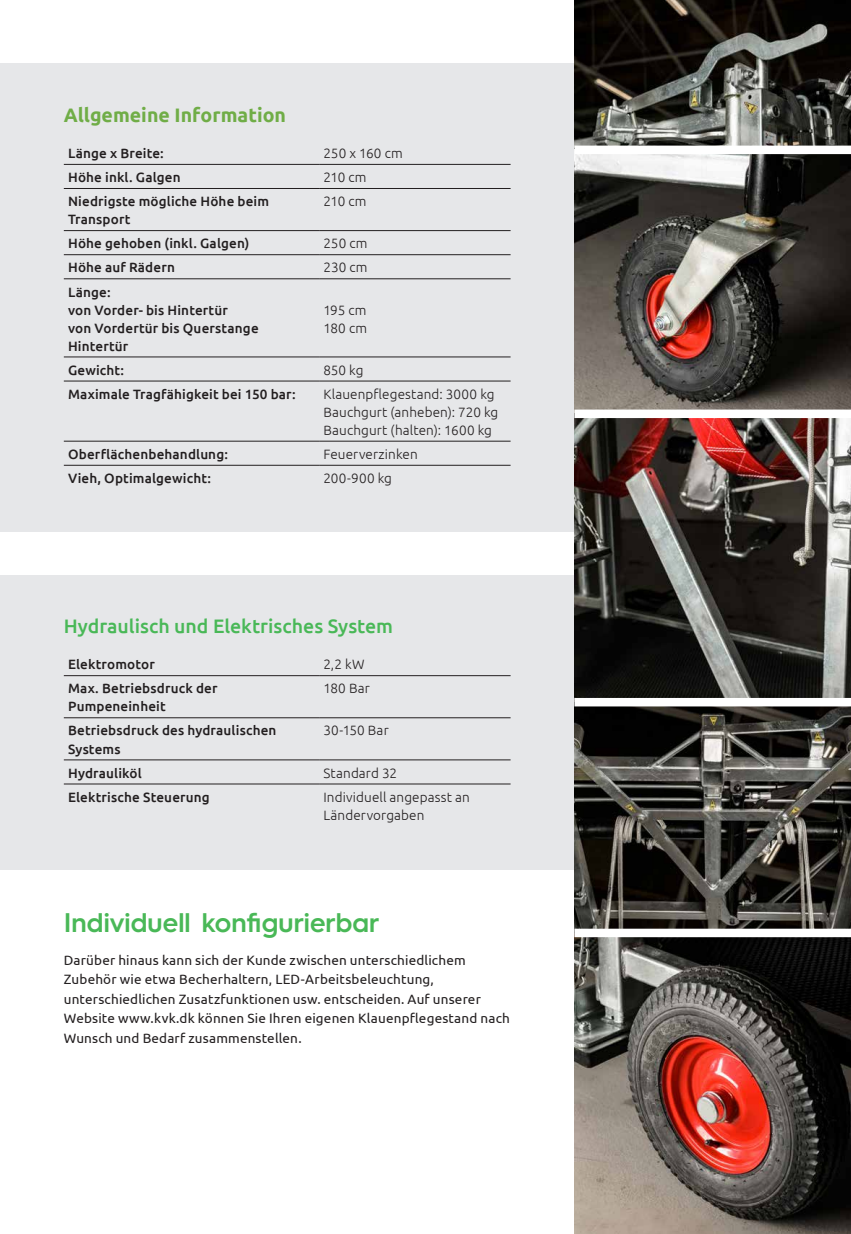
<style>
.page{position:relative;width:851px;height:1234px;background:#fff}
.page>*{position:absolute;margin:0;border:0;box-sizing:border-box;transform-origin:0 0}
.Rubrik_Tekniske_data{font:600 27px "Hurme Geometric Sans 3";letter-spacing:.005em;color:#49b857}
.Rubrik_Tekniske_data-2{font:500 19.5px "Ubuntu";color:#49b857}
.Rubrik_Tekniske_data-3{font:700 19.5px "Ubuntu";color:#70ad47}
.Tekniske_data_medium{font:500 13.5px/18px "Ubuntu";letter-spacing:.01em;color:#231f20}
.Brødtekst{font:13.5px/19.5px "Ubuntu";letter-spacing:.01em;color:#231f20}
.Tekniske_data_light{font:300 13.5px/18px "Ubuntu";letter-spacing:.01em;color:#231f20}
</style>
<div class="page">
<div style="left:0;top:64px;width:574px;height:468px;background:#e6e7e9"></div>
<div style="left:0;top:575px;width:574px;height:293px;background:#e6e7e9"></div>
<hr style="left:64px;top:164px;width:255px;height:1px;background:#231f20">
<hr style="left:319px;top:164px;width:191px;height:1px;background:#231f20">
<hr style="left:64px;top:188px;width:255px;height:1px;background:#231f20">
<hr style="left:319px;top:188px;width:191px;height:1px;background:#231f20">
<hr style="left:64px;top:230px;width:255px;height:1px;background:#231f20">
<hr style="left:319px;top:230px;width:191px;height:1px;background:#231f20">
<hr style="left:64px;top:254px;width:255px;height:1px;background:#231f20">
<hr style="left:319px;top:254px;width:191px;height:1px;background:#231f20">
<hr style="left:64px;top:278px;width:255px;height:1px;background:#231f20">
<hr style="left:319px;top:278px;width:191px;height:1px;background:#231f20">
<hr style="left:64px;top:356px;width:255px;height:1px;background:#231f20">
<hr style="left:319px;top:356px;width:191px;height:1px;background:#231f20">
<hr style="left:64px;top:381px;width:255px;height:1px;background:#231f20">
<hr style="left:319px;top:381px;width:191px;height:1px;background:#231f20">
<hr style="left:64px;top:441px;width:255px;height:1px;background:#231f20">
<hr style="left:319px;top:441px;width:191px;height:1px;background:#231f20">
<hr style="left:64px;top:465px;width:255px;height:1px;background:#231f20">
<hr style="left:319px;top:465px;width:191px;height:1px;background:#231f20">
<hr style="left:64px;top:675px;width:255px;height:1px;background:#231f20">
<hr style="left:319px;top:675px;width:191px;height:1px;background:#231f20">
<hr style="left:64px;top:717px;width:255px;height:1px;background:#231f20">
<hr style="left:319px;top:717px;width:191px;height:1px;background:#231f20">
<hr style="left:64px;top:759px;width:255px;height:1px;background:#231f20">
<hr style="left:319px;top:759px;width:191px;height:1px;background:#231f20">
<hr style="left:64px;top:783px;width:255px;height:1px;background:#231f20">
<hr style="left:319px;top:783px;width:191px;height:1px;background:#231f20">
<img style="left:574px;top:0;width:276px;height:145px">
<svg style="left:574px;top:154px;width:276px;height:255px;background:#544d48"></svg>
<svg style="left:574px;top:418px;width:276px;height:279px;background:#4b403d"></svg>
<svg style="left:574px;top:936px;width:276px;height:297px;background:#69514a"></svg>
<svg style="left:574px;top:706px;width:276px;height:222px;background:#3d3b36"></svg>
<p class="Rubrik_Tekniske_data-3" style="left:64px;top:103px;width:224px">Allgemeine Information</p>
<p class="Tekniske_data_medium" style="left:68px;top:144px;width:97px">Länge x Breite:</p>
<p class="Tekniske_data_light" style="left:323px;top:144px;width:81px">250 x 160 cm</p>
<p class="Tekniske_data_medium" style="left:68px;top:168px;width:114px">Höhe inkl. Galgen</p>
<p class="Tekniske_data_light" style="left:323px;top:168px;width:45px">210 cm</p>
<p class="Tekniske_data_medium" style="left:68px;top:192px;width:202px">Niedrigste mögliche Höhe beim<br>Transport</p>
<p class="Tekniske_data_light" style="left:323px;top:192px;width:45px">210 cm</p>
<p class="Tekniske_data_medium" style="left:68px;top:234px;width:183px">Höhe gehoben (inkl. Galgen)</p>
<p class="Tekniske_data_light" style="left:323px;top:234px;width:46px">250 cm</p>
<p class="Tekniske_data_medium" style="left:68px;top:258px;width:108px">Höhe auf Rädern</p>
<p class="Tekniske_data_light" style="left:323px;top:258px;width:46px">230 cm</p>
<p class="Tekniske_data_medium" style="left:68px;top:282px;width:161px">Länge:<br>von Vorder- bis Hintertür</p>
<p class="Tekniske_data_medium" style="left:68px;top:318px;width:192px">von Vordertür bis Querstange<br>Hintertür</p>
<p class="Tekniske_data_light" style="left:323px;top:300px;width:45px">195 cm</p>
<p class="Tekniske_data_light" style="left:323px;top:318px;width:45px">180 cm</p>
<p class="Tekniske_data_medium" style="left:68px;top:360px;width:58px">Gewicht:</p>
<p class="Tekniske_data_light" style="left:323px;top:360px;width:42px">850 kg</p>
<p class="Tekniske_data_medium" style="left:68px;top:384px;width:229px">Maximale Tragfähigkeit bei 150 bar:</p>
<p class="Tekniske_data_light" style="left:323px;top:384px;width:173px">Klauenpflegestand: 3000 kg</p>
<p class="Tekniske_data_light" style="left:323px;top:402px;width:176px">Bauchgurt (anheben): 720 kg</p>
<p class="Tekniske_data_light" style="left:323px;top:420px;width:170px">Bauchgurt (halten): 1600 kg</p>
<p class="Tekniske_data_medium" style="left:68px;top:444px;width:161px">Oberflächenbehandlung:</p>
<p class="Tekniske_data_light" style="left:323px;top:444px;width:96px">Feuerverzinken</p>
<p class="Tekniske_data_medium" style="left:68px;top:468px;width:144px">Vieh, Optimalgewicht:</p>
<p class="Tekniske_data_light" style="left:323px;top:468px;width:70px">200-900 kg</p>
<p class="Rubrik_Tekniske_data-2" style="left:64px;top:613px;width:331px">Hydraulisch und Elektrisches System</p>
<p class="Tekniske_data_medium" style="left:68px;top:654px;width:88px">Elektromotor</p>
<p class="Tekniske_data_light" style="left:323px;top:655px;width:43px">2,2 kW</p>
<p class="Tekniske_data_medium" style="left:68px;top:679px;width:151px">Max. Betriebsdruck der<br>Pumpeneinheit</p>
<p class="Tekniske_data_light" style="left:323px;top:679px;width:48px">180 Bar</p>
<p class="Tekniske_data_medium" style="left:68px;top:721px;width:210px">Betriebsdruck des hydraulischen<br>Systems</p>
<p class="Tekniske_data_light" style="left:323px;top:721px;width:67px">30-150 Bar</p>
<p class="Tekniske_data_medium" style="left:68px;top:763px;width:75px">Hydrauliköl</p>
<p class="Tekniske_data_light" style="left:323px;top:763px;width:75px">Standard 32</p>
<p class="Tekniske_data_medium" style="left:68px;top:787px;width:143px">Elektrische Steuerung</p>
<p class="Tekniske_data_light" style="left:323px;top:787px;width:148px">Individuell angepasst an<br>Ländervorgaben</p>
<p class="Rubrik_Tekniske_data" style="left:64px;top:903px;width:317px">Individuell konfigurierbar</p>
<p class="Brødtekst" style="left:64px;top:949px;width:447px">Darüber hinaus kann sich der Kunde zwischen unterschiedlichem Zubehör wie etwa Becherhaltern, LED-Arbeitsbeleuchtung, unterschiedlichen Zusatzfunktionen usw. entscheiden. Auf unserer Website www.kvk.dk können Sie Ihren eigenen Klauenpflegestand nach Wunsch und Bedarf zusammenstellen.</p>
</div>
